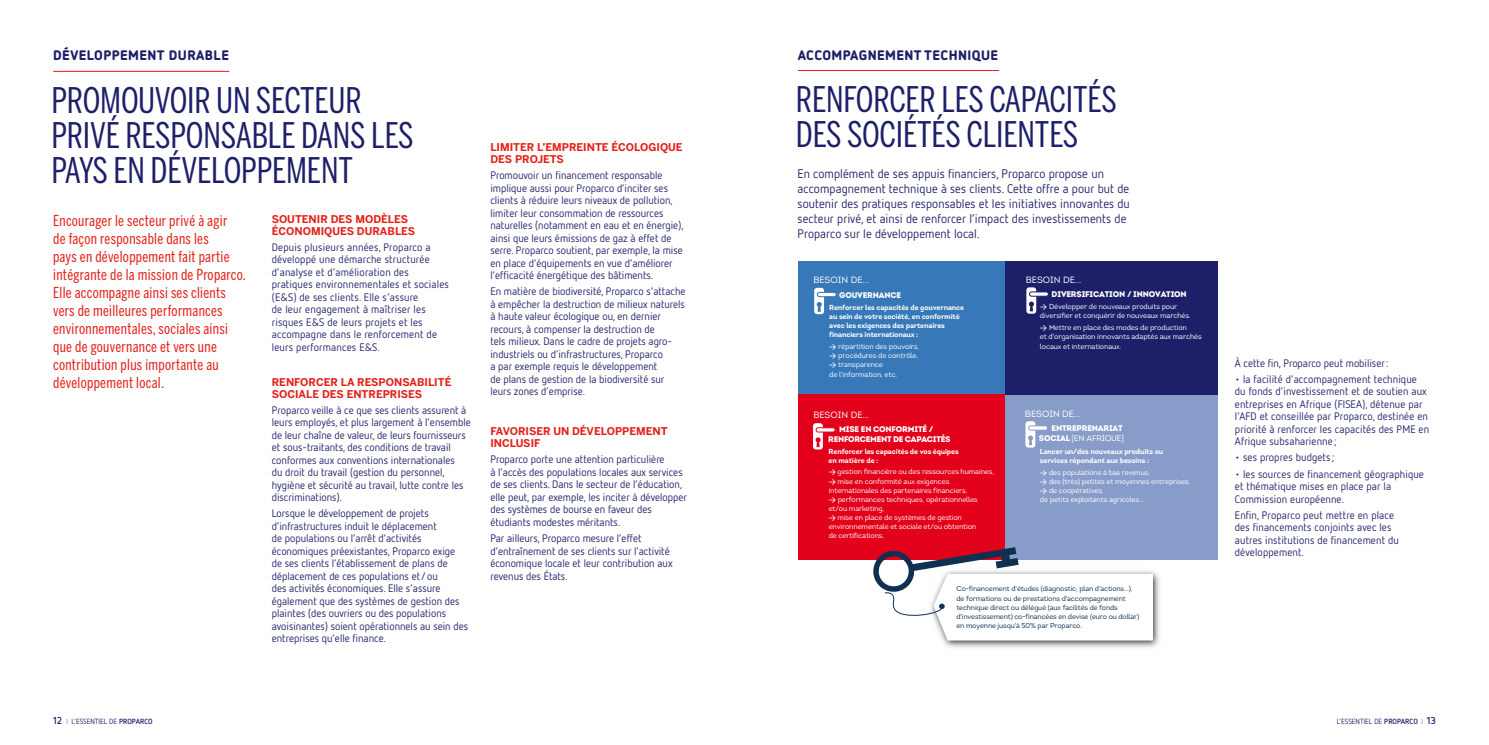
<style>
.page{position:relative;width:1489px;height:745px;background:#fff}
.page>*{position:absolute;margin:0;border:0;box-sizing:border-box;transform-origin:0 0}
.t1{font:35px/35px "Benton Sans Comp";letter-spacing:-.005em;color:#1d1f69}
.t2{font:15px/18px "Benton Sans Comp";letter-spacing:.02em;color:#e32119}
.t3{font:900 13.75px "Netto OT";letter-spacing:.03em;color:#1d1f69}
.t4{font:12.5px/15px "Netto OT";letter-spacing:.005em;color:#1d1f69}
.t5{font:10.88px/12.5px "Netto OT";color:#1d1f69}
.t6{font:700 10.62px/11.9px "Benton Sans";color:#e32119}
.t7{font:9.12px "Intro";color:#fff}
.t8{font:900 8.25px/9.9px "Intro";letter-spacing:-.02em;color:#fff}
.t9{font:7.5px "Netto OT";color:#1d1f69}
.t10{font:7.25px/9.1px "Intro";letter-spacing:-.02em;color:#fff}
.t11{font:700 7.25px/9.1px "Intro";letter-spacing:-.02em;color:#fff}
.t12{font:7.12px/9.1px "Intro";letter-spacing:-.02em;color:#103052}
.s1{font-family:"DIN";font-weight:500;font-size:7.12px}
.s2{font-weight:400}
.s3{font-weight:700;font-size:10px}
.s4{font-weight:300}
.s5{font-weight:700}
</style>
<div class="page">
<hr style="left:53px;top:71px;width:176px;height:1px;background:#e32119">
<hr style="left:797px;top:70px;width:202px;height:1px;background:#e32119">
<div style="left:798px;top:261px;width:207px;height:133px;background:#3678b8"></div>
<div style="left:1004px;top:394px;width:213px;height:165px;background:#889cc9"></div>
<div style="left:1004px;top:261px;width:213px;height:133px;background:#1d1f69"></div>
<div style="left:798px;top:394px;width:206px;height:165px;background:#e2001a"></div>
<div style="left:814px;top:287px;width:10px;height:27px;background:#fff;border-radius:3px"></div>
<hr style="left:817px;top:292px;width:19px;height:4px;background:#fff;border-radius:2px">
<div style="left:816px;top:292px;width:20px;height:5px;border:1px solid #3678b8;border-radius:2px"></div>
<svg style="left:816px;top:302px;width:5px;height:9px"></svg>
<div style="left:1025px;top:421px;width:10px;height:26px;background:#fff;border-radius:3px"></div>
<div style="left:1028px;top:425px;width:19px;height:5px;background:#fff;border-radius:2px"></div>
<div style="left:1028px;top:425px;width:19px;height:5px;border:1px solid #889cc9;border-radius:2px"></div>
<svg style="left:1028px;top:435px;width:5px;height:10px"></svg>
<div style="left:1026px;top:287px;width:10px;height:26px;background:#fff;border-radius:3px"></div>
<hr style="left:1029px;top:292px;width:19px;height:4px;background:#fff;border-radius:2px">
<div style="left:1028px;top:291px;width:20px;height:5px;border:1px solid #1d1f69;border-radius:2px"></div>
<svg style="left:1029px;top:301px;width:4px;height:10px"></svg>
<div style="left:813px;top:423px;width:9px;height:26px;background:#fff;border-radius:3px"></div>
<div style="left:816px;top:427px;width:19px;height:5px;background:#fff;border-radius:2px"></div>
<div style="left:815px;top:427px;width:20px;height:5px;border:1px solid #e2001a;border-radius:2px"></div>
<svg style="left:815px;top:437px;width:5px;height:10px"></svg>
<img style="left:942px;top:542px;width:245px;height:106px">
<svg style="left:868px;top:545px;width:284px;height:95px"></svg>
<p class="t3" style="left:53px;top:46px;width:177px">DÉVELOPPEMENT DURABLE</p>
<h1 class="t1" style="left:51px;top:83px;width:364px">PROMOUVOIR UN SECTEUR<br>PRIVÉ RESPONSABLE DANS LES<br>PAYS EN DÉVELOPPEMENT</h1>
<p class="t2" style="left:53px;top:211px;width:194px">Encourager le secteur privé à agir<br>de façon responsable dans les<br>pays en développement fait partie intégrante de la mission de Proparco.<br>Elle accompagne ainsi ses clients vers de meilleures performances environnementales, sociales ainsi que de gouvernance et vers une contribution plus importante au développement local.</p>
<p class="t6" style="left:272px;top:212px;width:145px">SOUTENIR DES MODÈLES<br>ÉCONOMIQUES DURABLES</p>
<p class="t5" style="left:272px;top:240px;width:179px">Depuis plusieurs années, Proparco a développé une démarche structurée d’analyse et d’amélioration des pratiques environnementales et sociales (E&amp;S) de ses clients. Elle s’assure<br>de leur engagement à maîtriser les risques E&amp;S de leurs projets et les accompagne dans le renforcement de leurs performances E&amp;S.</p>
<p class="t6" style="left:272px;top:375px;width:181px">RENFORCER LA RESPONSABILITÉ<br>SOCIALE DES ENTREPRISES</p>
<p class="t5" style="left:272px;top:403px;width:200px">Proparco veille à ce que ses clients assurent à leurs employés, et plus largement à l’ensemble de leur chaîne de valeur, de leurs fournisseurs et sous-traitants, des conditions de travail conformes aux conventions internationales<br>du droit du travail (gestion du personnel, hygiène et sécurité au travail, lutte contre les discriminations).</p>
<p class="t5" style="left:272px;top:506px;width:198px">Lorsque le développement de projets d’infrastructures induit le déplacement<br>de populations ou l’arrêt d’activités économiques préexistantes, Proparco exige de ses clients l’établissement de plans de déplacement de ces populations et/ou<br>des activités économiques. Elle s’assure également que des systèmes de gestion des plaintes (des ouvriers ou des populations avoisinantes) soient opérationnels au sein des entreprises qu’elle finance.</p>
<p class="t6" style="left:490px;top:141px;width:194px">LIMITER L’EMPREINTE ÉCOLOGIQUE<br>DES PROJETS</p>
<p class="t5" style="left:490px;top:169px;width:195px">Promouvoir un financement responsable implique aussi pour Proparco d’inciter ses clients à réduire leurs niveaux de pollution, limiter leur consommation de ressources naturelles (notamment en eau et en énergie), ainsi que leurs émissions de gaz à effet de serre. Proparco soutient, par exemple, la mise en place d’équipements en vue d’améliorer l’efficacité énergétique des bâtiments.</p>
<p class="t5" style="left:490px;top:285px;width:196px">En matière de biodiversité, Proparco s’attache à empêcher la destruction de milieux naturels à haute valeur écologique ou, en dernier recours, à compenser la destruction de<br>tels milieux. Dans le cadre de projets agro&shy;industriels ou d’infrastructures, Proparco<br>a par exemple requis le développement<br>de plans de gestion de la biodiversité sur leurs zones d’emprise.</p>
<p class="t6" style="left:490px;top:425px;width:179px">FAVORISER UN DÉVELOPPEMENT<br>INCLUSIF</p>
<p class="t5" style="left:490px;top:453px;width:198px">Proparco porte une attention particulière<br>à l’accès des populations locales aux services de ses clients. Dans le secteur de l’éducation, elle peut, par exemple, les inciter à développer des systèmes de bourse en faveur des étudiants modestes méritants.</p>
<p class="t5" style="left:490px;top:531px;width:184px">Par ailleurs, Proparco mesure l’effet d’entraînement de ses clients sur l’activité économique locale et leur contribution aux revenus des États.</p>
<p class="t3" style="left:797px;top:46px;width:202px">ACCOMPAGNEMENT TECHNIQUE</p>
<h1 class="t1" style="left:795px;top:82px;width:322px">RENFORCER LES CAPACITÉS<br>DES SOCIÉTÉS CLIENTES</h1>
<p class="t4" style="left:797px;top:166px;width:334px">En complément de ses appuis financiers, Proparco propose un accompagnement technique à ses clients. Cette offre a pour but de soutenir des pratiques responsables et les initiatives innovantes du secteur privé, et ainsi de renforcer l’impact des investissements de Proparco sur le développement local.</p>
<p class="t7" style="left:813px;top:274px;width:57px">BESOIN DE...</p>
<p class="t8" style="left:839px;top:290px;width:63px">GOUVERNANCE</p>
<p class="t11" style="left:829px;top:303px;width:136px">Renforcer les capacités de gouvernance au sein de votre société, en conformité avec les exigences des partenaires financiers internationaux :</p>
<p class="t10" style="left:829px;top:342px;width:91px"><span class="s1">&gt;</span> répartition des pouvoirs, <span class="s1">&gt;</span> procédures de contrôle, <span class="s1">&gt;</span> transparence<br>de l'information, etc.</p>
<p class="t7" style="left:1025px;top:274px;width:57px">BESOIN DE...</p>
<p class="t8" style="left:1051px;top:289px;width:137px">DIVERSIFICATION / INNOVATION</p>
<p class="t10" style="left:1039px;top:302px;width:152px"><span class="s1">&gt;</span> Développer de nouveaux produits pour diversifier et conquérir de nouveaux marchés.</p>
<p class="t10" style="left:1039px;top:323px;width:163px"><span class="s1">&gt;</span> Mettre en place des modes de production<br>et d'organisation innovants adaptés aux marchés locaux et internationaux.</p>
<p class="t7" style="left:813px;top:409px;width:57px">BESOIN DE...</p>
<p class="t7" style="left:1024px;top:407px;width:57px">BESOIN DE...</p>
<p class="t8" style="left:828px;top:424px;width:124px;text-indent:11px">MISE EN CONFORMITÉ /<br>RENFORCEMENT DE CAPACITÉS</p>
<p class="t11" style="left:828px;top:446px;width:132px;line-height:8.8px">Renforcer les capacités de vos équipes en matière de :</p>
<p class="t10" style="left:828px;top:467px;width:167px"><span class="s1">&gt;</span> gestion financière ou des ressources humaines, <span class="s1">&gt;</span> mise en conformité aux exigences internationales des partenaires financiers,<br><span class="s1">&gt;</span> performances techniques, opérationnelles et/ou marketing,<br><span class="s1">&gt;</span> mise en place de systèmes de gestion environnementale et sociale et/ou obtention<br>de certifications.</p>
<p class="t8" style="left:1038px;top:422px;width:86px;text-align:right">ENTREPRENARIAT<br>SOCIAL <span class="s2">[EN AFRIQUE]</span></p>
<p class="t11" style="left:1039px;top:446px;width:125px">Lancer un/des nouveaux produits ou services répondant aux besoins :</p>
<p class="t10" style="left:1039px;top:467px;width:152px"><span class="s1">&gt;</span> des populations à bas revenus,<br><span class="s1">&gt;</span> des (très) petites et moyennes entreprises, <span class="s1">&gt;</span> de coopératives,<br>de petits exploitants agricoles…</p>
<p class="t12" style="left:956px;top:584px;width:184px">Co-financement d'études (diagnostic, plan d'actions...), de formations ou de prestations d'accompagnement technique direct ou délégué (aux facilités de fonds d'investissement) co-financées en devise (euro ou dollar) en moyenne jusqu'à 50% par Proparco.</p>
<p class="t5" style="left:1234px;top:356px;width:155px">À cette fin, Proparco peut mobiliser:</p>
<p class="t5" style="left:1234px;top:372px;width:196px">• la facilité d’accompagnement technique du fonds d’investissement et de soutien aux entreprises en Afrique (FISEA), détenue par l’AFD et conseillée par Proparco, destinée en priorité à renforcer les capacités des PME en Afrique subsaharienne ;</p>
<p class="t5" style="left:1234px;top:451px;width:101px">• ses propres budgets ;</p>
<p class="t5" style="left:1234px;top:467px;width:191px">• les sources de financement géographique et thématique mises en place par la<br>Commission européenne.</p>
<p class="t5" style="left:1234px;top:508px;width:165px">Enfin, Proparco peut mettre en place des financements conjoints avec les autres institutions de financement du développement.</p>
<p class="t9" style="left:53px;top:716px;width:101px"><span class="s3">12</span> <span class="s4">I</span> L’ESSENTIEL DE <span class="s5">PROPARCO</span></p>
<p class="t9" style="left:1336px;top:716px;width:101px">L’ESSENTIEL DE <span class="s5">PROPARCO</span> <span class="s4">I</span> <span class="s3">13</span></p>
</div>
